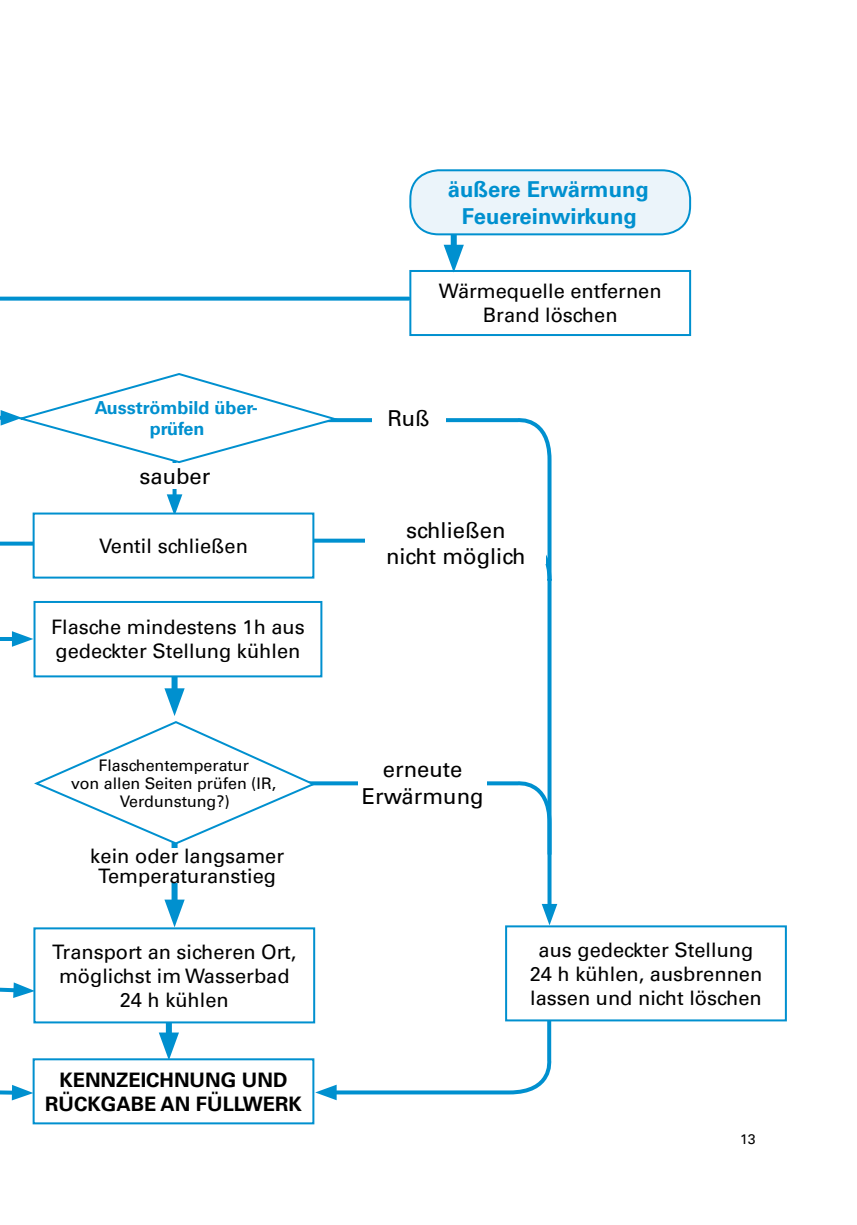
<style>
.page{position:relative;width:857px;height:1225px;background:#fff}
.page>*{position:absolute;margin:0;border:0;box-sizing:border-box;transform-origin:0 0}
.t1{font:22px/26.4px "Univers LT Pro 55 Roman";color:#000;text-align:center}
.t2{font:700 22px/26.4px "Univers LT Pro 65";color:#0090cf;text-align:center}
.t3{font:20px/24px "Univers LT Pro 55 Roman";color:#000;text-align:center}
.t4{font:700 20px/24px "Univers LT Pro 65";color:#000;text-align:center}
.t5{font:700 18px/21.6px "Univers LT Pro 65";color:#0090cf;text-align:center}
.t6{font:16px/18px "Univers LT Pro 55 Roman";color:#000;text-align:center}
.t7{font:14px "Univers LT Pro 55 Roman";color:#000}
</style>
<div class="page">
<svg style="left:0;top:539px;width:74px;height:40px"></svg>
<hr style="left:0;top:637px;width:20px;height:4px;background:#0090cf">
<svg style="left:12px;top:631px;width:21px;height:16px"></svg>
<svg style="left:172px;top:489px;width:4px;height:5px"></svg>
<svg style="left:167px;top:494px;width:15px;height:18px"></svg>
<svg style="left:273px;top:418px;width:279px;height:270px"></svg>
<svg style="left:273px;top:536px;width:279px;height:48px"></svg>
<div style="left:171px;top:632px;width:6px;height:67px;background:#0090cf"></div>
<div style="left:409px;top:270px;width:281px;height:66px;border:2px solid #0090cf"></div>
<div style="left:34px;top:513px;width:279px;height:64px;background:#fff"></div>
<div style="left:33px;top:512px;width:281px;height:66px;border:2px solid #0090cf"></div>
<div style="left:33px;top:1058px;width:281px;height:66px;border:2px solid #0090cf"></div>
<div style="left:34px;top:602px;width:287px;height:74px;background:#fff"></div>
<div style="left:33px;top:601px;width:289px;height:76px;border:2px solid #0090cf"></div>
<div style="left:505px;top:925px;width:281px;height:96px;border:2px solid #0090cf"></div>
<div style="left:450px;top:212px;width:6px;height:44px;background:#0090cf"></div>
<svg style="left:443px;top:245px;width:20px;height:27px"></svg>
<div style="left:410px;top:170px;width:279px;height:64px;background:#ebf4fa;border-radius:28px"></div>
<div style="left:409px;top:169px;width:281px;height:66px;border:2px solid #0090cf;border-radius:28px"></div>
<svg style="left:0;top:295px;width:412px;height:169px"></svg>
<svg style="left:0;top:688px;width:557px;height:412px"></svg>
<div style="left:65px;top:848px;width:244px;height:35px;background:#fff"></div>
<div style="left:371px;top:394px;width:74px;height:47px;background:#fff"></div>
<div style="left:365px;top:522px;width:181px;height:42px;background:#fff"></div>
<div style="left:358px;top:754px;width:128px;height:56px;background:#fff"></div>
<p class="t5" style="left:95px;top:396px;width:164px">Ausströmbild über&shy;prüfen</p>
<p class="t1" style="left:139px;top:462px;width:72px">sauber</p>
<p class="t3" style="left:99px;top:533px;width:150px">Ventil schließen</p>
<p class="t3" style="left:51px;top:614px;width:255px;text-align:left">Flasche mindestens 1h aus gedeckter Stellung kühlen</p>
<p class="t6" style="left:71px;top:755px;width:206px">Flaschentemperatur<br>von allen Seiten prüfen (IR,<br>Verdunstung?)</p>
<p class="t3" style="left:90px;top:845px;width:195px;line-height:20px">kein oder langsamer<br>Temperaturanstieg</p>
<p class="t3" style="left:52px;top:938px;width:245px">Transport an sicheren Ort, möglichst im Wasserbad<br>24 h kühlen</p>
<p class="t4" style="left:45px;top:1066px;width:258px">KENNZEICHNUNG UND<br>RÜCKGABE AN FÜLLWERK</p>
<p class="t2" style="left:447px;top:175px;width:202px">äußere Erwärmung<br>Feuereinwirkung</p>
<p class="t3" style="left:438px;top:278px;width:224px">Wärmequelle entfernen<br>Brand löschen</p>
<p class="t1" style="left:387px;top:404px;width:44px">Ruß</p>
<p class="t1" style="left:386px;top:516px;width:141px">schließen nicht möglich</p>
<p class="t1" style="left:361px;top:755px;width:123px">erneute<br>Erwärmung</p>
<p class="t3" style="left:529px;top:936px;width:234px">aus gedeckter Stellung<br>24 h kühlen, ausbrennen lassen und nicht löschen</p>
<p class="t7" style="left:739px;top:1129px;width:17px">13</p>
</div>
